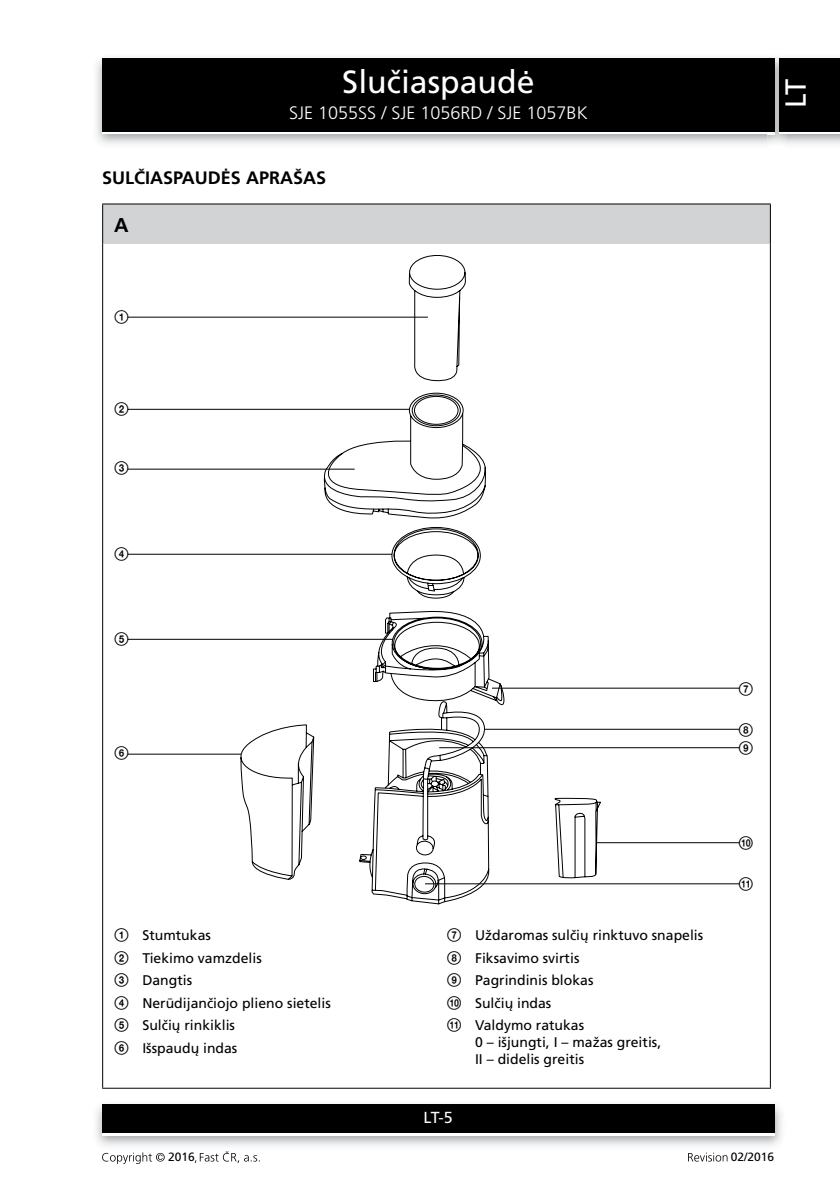
<style>
.page{position:relative;width:840px;height:1191px;background:#fff}
.page>*{position:absolute;margin:0;border:0;box-sizing:border-box;transform-origin:0 0}
.t1{font:32px "Frutiger CE";color:#fff}
.t2{font:29px "Frutiger CE";color:#fff}
.t3{font:700 20px "Frutiger CE";color:#000}
.t4{font:300 18px "Frutiger CE";color:#fff}
.t5{font:700 18px "Frutiger CE";color:#000}
.t6{font:16px "Frutiger CE";color:#fff}
.t7{font:14px/22.4px "Frutiger CE";color:#000}
.t8{font:14px/18.4px "Zz 3";color:#000}
.t9{font:12px "Frutiger CE";color:#000}
.s1{font-family:"Zz 3"}
</style>
<div class="page">
<img style="left:96px;top:57px;width:671px;height:87px">
<div style="left:102px;top:61px;width:672px;height:73px;background:linear-gradient(to right,#000,#000)"></div>
<div style="left:102px;top:58px;width:672px;height:73px;background:#000"></div>
<img style="left:96px;top:1104px;width:686px;height:42px">
<div style="left:102px;top:1107px;width:672px;height:28px;background:linear-gradient(to right,#fff,#fff)"></div>
<div style="left:102px;top:1104px;width:672px;height:28px;background:#000"></div>
<img style="left:767px;top:55px;width:18px;height:91px">
<svg style="left:767px;top:131px;width:7px;height:3px"></svg>
<img style="left:767px;top:58px;width:7px;height:3px">
<img style="left:767px;top:61px;width:7px;height:70px">
<div style="left:778px;top:61px;width:61px;height:73px;background:linear-gradient(to right,#000,#000)"></div>
<div style="left:778px;top:58px;width:61px;height:73px;background:#000"></div>
<svg style="left:102px;top:1152px;width:63px;height:12px"></svg>
<svg style="left:195px;top:1151px;width:64px;height:12px"></svg>
<svg style="left:688px;top:1152px;width:39px;height:9px"></svg>
<div style="left:103px;top:204px;width:667px;height:40px;background:#d1d3d4"></div>
<hr style="left:102px;top:203px;width:668px;height:1px;background:#000">
<hr style="left:102px;top:204px;width:1px;height:40px;background:#000">
<hr style="left:769px;top:204px;width:1px;height:40px;background:#000">
<hr style="left:102px;top:244px;width:1px;height:843px;background:#000">
<hr style="left:769px;top:244px;width:1px;height:843px;background:#000">
<hr style="left:102px;top:1087px;width:668px;height:1px;background:#000">
<svg style="left:240px;top:255px;width:360px;height:649px"></svg>
<hr style="left:127px;top:409px;width:282px;height:1px;background:#000">
<hr style="left:127px;top:468px;width:227px;height:1px;background:#000">
<hr style="left:127px;top:554px;width:265px;height:1px;background:#000">
<hr style="left:491px;top:687px;width:248px;height:1px;background:#000">
<hr style="left:127px;top:317px;width:300px;height:1px;background:#000">
<hr style="left:127px;top:639px;width:265px;height:1px;background:#000">
<hr style="left:127px;top:753px;width:114px;height:1px;background:#000">
<hr style="left:484px;top:729px;width:255px;height:1px;background:#000">
<hr style="left:439px;top:747px;width:300px;height:1px;background:#000">
<hr style="left:596px;top:842px;width:143px;height:1px;background:#000">
<hr style="left:425px;top:883px;width:314px;height:1px;background:#000">
<h1 class="t1" style="left:342px;top:64px;width:194px">Slučiaspaudė</h1>
<p class="t4" style="left:289px;top:102px;width:300px">SJE 1055SS / SJE 1056RD / SJE 1057BK</p>
<p class="t5" style="left:102px;top:168px;width:213px">SULČIASPAUDĖS APRAŠAS</p>
<h3 class="t3" style="left:114px;top:213px;width:16px">A</h3>
<p class="t8" style="left:114px;top:307px;width:16px">1</p>
<h2 class="t2" style="left:778px;top:108px;width:31px;rotate:-90deg">LT</h2>
<p class="t8" style="left:114px;top:400px;width:16px">2</p>
<p class="t8" style="left:114px;top:459px;width:16px">3</p>
<p class="t8" style="left:114px;top:544px;width:16px">4</p>
<p class="t8" style="left:114px;top:629px;width:16px">5</p>
<p class="t8" style="left:114px;top:744px;width:16px">6</p>
<p class="t7" style="left:114px;top:924px;width:218px"><span class="s1">1</span> Stumtukas<br><span class="s1">2</span> Tiekimo vamzdelis<br><span class="s1">3</span> Dangtis<br><span class="s1">4</span> Nerūdijančiojo plieno sietelis<br><span class="s1">5</span> Sulčių rinkiklis<br><span class="s1">6</span> Išspaudų indas</p>
<p class="t7" style="left:446px;top:924px;width:258px"><span class="s1">7</span> Uždaromas sulčių rinktuvo snapelis<br><span class="s1">8</span> Fiksavimo svirtis<br><span class="s1">9</span> Pagrindinis blokas<br><span class="s1">0</span> Sulčių indas<br><span class="s1">qa</span> Valdymo ratukas</p>
<p class="t7" style="left:475px;top:1033px;width:187px;line-height:16.8px">0 – išjungti, I – mažas greitis,<br>II – didelis greitis</p>
<p class="t6" style="left:423px;top:1108px;width:31px">LT-5</p>
<p class="t8" style="left:738px;top:679px;width:16px">7</p>
<p class="t8" style="left:738px;top:720px;width:16px">8<br>9</p>
<p class="t8" style="left:738px;top:834px;width:16px">0</p>
<p class="t8" style="left:738px;top:875px;width:16px">qa</p>
<p class="t9" style="left:168px;top:1150px;width:28px">2016</p>
<p class="t9" style="left:730px;top:1150px;width:45px">02/2016</p>
</div>
